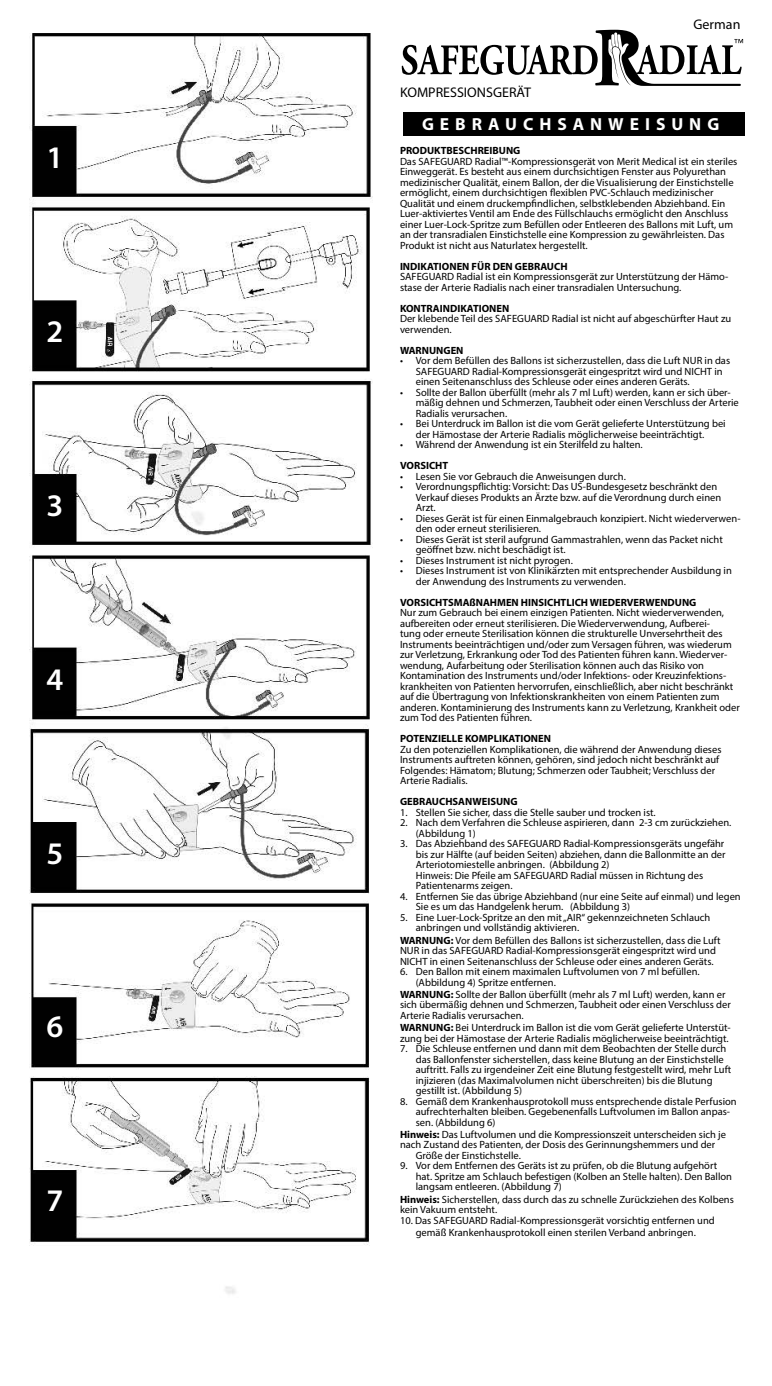
<style>
.page{position:relative;width:772px;height:1386px;background:#fff}
.page>*{position:absolute;margin:0;border:0;box-sizing:border-box;transform-origin:0 0}
.t1{font:600 31.5px "Myriad Pro";color:#fff}
.t2{font:700 17.5px "Myriad Pro";letter-spacing:.34em;color:#fff}
.t3{font:14px "Myriad Pro";color:#000}
.t4{font:10.5px/10.5px "Myriad Pro";color:#000}
.t5{font:700 10.5px "Myriad Pro";color:#000}
.s1{font-weight:700}
</style>
<div class="page">
<img style="left:30px;top:33px;width:342px;height:1261px">
<div style="left:403px;top:113px;width:342px;height:23px;background:#000"></div>
<svg style="left:402px;top:30px;width:341px;height:56px"></svg>
<h1 class="t1" style="left:47px;top:138px;width:18px">1</h1>
<h1 class="t1" style="left:47px;top:312px;width:18px">2</h1>
<h1 class="t1" style="left:47px;top:485px;width:18px">3</h1>
<h1 class="t1" style="left:47px;top:556px;width:18px">3</h1>
<h1 class="t1" style="left:47px;top:659px;width:18px">4</h1>
<h1 class="t1" style="left:47px;top:833px;width:18px">5</h1>
<h1 class="t1" style="left:47px;top:1007px;width:18px">6</h1>
<h1 class="t1" style="left:47px;top:1181px;width:18px">7</h1>
<h3 class="t3" style="left:693px;top:15px;width:48px">German</h3>
<h3 class="t3" style="left:400px;top:83px;width:133px">KOMPRESSIONSGERÄT</h3>
<h2 class="t2" style="left:422px;top:113px;width:299px">GEBRAUCHSANWEISUNG</h2>
<p class="t5" style="left:400px;top:144px;width:122px">PRODUKTBESCHREIBUNG</p>
<p class="t4" style="left:400px;top:156px;width:339px">Das SAFEGUARD Radial™-Kompressionsgerät von Merit Medical ist ein steriles Einweggerät. Es besteht aus einem durchsichtigen Fenster aus Polyurethan medizinischer Qualität, einem Ballon, der die Visualisierung der Einstichstelle ermöglicht, einem durchsichtigen flexiblen PVC-Schlauch medizinischer Qualität und einem druckempfindlichen, selbstklebenden Abziehband. Ein Luer-aktiviertes Ventil am Ende des Füllschlauchs ermöglicht den Anschluss einer Luer-Lock-Spritze zum Befüllen oder Entleeren des Ballons mit Luft, um an der transradialen Einstichstelle eine Kompression zu gewährleisten. Das Produkt ist nicht aus Naturlatex hergestellt.</p>
<p class="t5" style="left:400px;top:260px;width:169px">INDIKATIONEN FÜR DEN GEBRAUCH</p>
<p class="t4" style="left:400px;top:272px;width:330px">SAFEGUARD Radial ist ein Kompressionsgerät zur Unterstützung der Hämo&shy;stase der Arterie Radialis nach einer transradialen Untersuchung.</p>
<p class="t5" style="left:400px;top:302px;width:111px">KONTRAINDIKATIONEN</p>
<p class="t4" style="left:400px;top:314px;width:333px">Der klebende Teil des SAFEGUARD Radial ist nicht auf abgeschürfter Haut zu verwenden.</p>
<p class="t5" style="left:400px;top:344px;width:65px">WARNUNGEN</p>
<p class="t4" style="left:416px;top:356px;width:316px;text-indent:-16px">• Vor dem Befüllen des Ballons ist sicherzustellen, dass die Luft NUR in das<br>SAFEGUARD Radial-Kompressionsgerät eingespritzt wird und NICHT in einen Seitenanschluss des Schleuse oder eines anderen Geräts.</p>
<p class="t4" style="left:416px;top:387px;width:325px;text-indent:-16px">• Sollte der Ballon überfüllt (mehr als 7 ml Luft) werden, kann er sich über&shy;mäßig dehnen und Schmerzen, Taubheit oder einen Verschluss der Arterie<br>Radialis verursachen.</p>
<p class="t4" style="left:400px;top:419px;width:327px;text-align:center">• Bei Unterdruck im Ballon ist die vom Gerät gelieferte Unterstützung bei der Hämostase der Arterie Radialis möglicherweise beeinträchtigt.</p>
<p class="t4" style="left:400px;top:440px;width:244px">• Während der Anwendung ist ein Sterilfeld zu halten.</p>
<p class="t5" style="left:400px;top:459px;width:50px">VORSICHT</p>
<p class="t4" style="left:400px;top:471px;width:227px">• Lesen Sie vor Gebrauch die Anweisungen durch.</p>
<p class="t4" style="left:416px;top:482px;width:307px;text-indent:-16px">• Verordnungspflichtig: Vorsicht: Das US-Bundesgesetz beschränkt den<br>Verkauf dieses Produkts an Ärzte bzw. auf die Verordnung durch einen<br>Arzt.</p>
<p class="t4" style="left:416px;top:513px;width:326px;text-indent:-16px">• Dieses Gerät ist für einen Einmalgebrauch konzipiert. Nicht wiederverwen&shy;den oder erneut sterilisieren.</p>
<p class="t4" style="left:416px;top:534px;width:308px;text-indent:-16px">• Dieses Gerät ist steril aufgrund Gammastrahlen, wenn das Packet nicht geöffnet bzw. nicht beschädigt ist.</p>
<p class="t4" style="left:400px;top:555px;width:174px">• Dieses Instrument ist nicht pyrogen.</p>
<p class="t4" style="left:416px;top:566px;width:318px;text-indent:-16px">• Dieses Instrument ist von Klinikärzten mit entsprechender Ausbildung in der Anwendung des Instruments zu verwenden.</p>
<p class="t5" style="left:400px;top:596px;width:298px">VORSICHTSMAßNAHMEN HINSICHTLICH WIEDERVERWENDUNG</p>
<p class="t4" style="left:400px;top:608px;width:341px">Nur zum Gebrauch bei einem einzigen Patienten. Nicht wiederverwenden, aufbereiten oder erneut sterilisieren. Die Wiederverwendung, Aufberei-<br>tung oder erneute Sterilisation können die strukturelle Unversehrtheit des Instruments beeinträchtigen und/oder zum Versagen führen, was wiederum zur Verletzung, Erkrankung oder Tod des Patienten führen kann. Wiederver&shy;wendung, Aufarbeitung oder Sterilisation können auch das Risiko von Kontamination des Instruments und/oder Infektions- oder Kreuzinfektions&shy;krankheiten von Patienten hervorrufen, einschließlich, aber nicht beschränkt auf die Übertragung von Infektionskrankheiten von einem Patienten zum anderen. Kontaminierung des Instruments kann zu Verletzung, Krankheit oder zum Tod des Patienten führen.</p>
<p class="t5" style="left:400px;top:732px;width:152px">POTENZIELLE KOMPLIKATIONEN</p>
<p class="t4" style="left:400px;top:744px;width:323px">Zu den potenziellen Komplikationen, die während der Anwendung dieses Instruments auftreten können, gehören, sind jedoch nicht beschränkt auf Folgendes: Hämatom; Blutung; Schmerzen oder Taubheit; Verschluss der Arterie Radialis.</p>
<p class="t5" style="left:400px;top:795px;width:119px">GEBRAUCHSANWEISUNG</p>
<p class="t4" style="left:400px;top:807px;width:257px">1. Stellen Sie sicher, dass die Stelle sauber und trocken ist.</p>
<p class="t4" style="left:416px;top:818px;width:317px;text-indent:-16px">2. Nach dem Verfahren die Schleuse aspirieren, dann 2-3 cm zurückziehen. (Abbildung 1)</p>
<p class="t4" style="left:416px;top:839px;width:311px;text-indent:-16px">3. Das Abziehband des SAFEGUARD Radial-Kompressionsgeräts ungefähr bis zur Hälfte (auf beiden Seiten) abziehen, dann die Ballonmitte an der Arteriotomiestelle anbringen. (Abbildung 2)<br>Hinweis: Die Pfeile am SAFEGUARD Radial müssen in Richtung des Patientenarms zeigen.</p>
<p class="t4" style="left:416px;top:891px;width:326px;text-indent:-16px">4. Entfernen Sie das übrige Abziehband (nur eine Seite auf einmal) und legen<br>Sie es um das Handgelenk herum. (Abbildung 3)</p>
<p class="t4" style="left:416px;top:912px;width:296px;text-indent:-16px">5. Eine Luer-Lock-Spritze an den mit „AIR“ gekennzeichneten Schlauch anbringen und vollständig aktivieren.</p>
<p class="t4" style="left:400px;top:935px;width:322px"><span class="s1">WARNUNG:</span> Vor dem Befüllen des Ballons ist sicherzustellen, dass die Luft<br>NUR in das SAFEGUARD Radial-Kompressionsgerät eingespritzt wird und<br>NICHT in einen Seitenanschluss der Schleuse oder eines anderen Geräts.</p>
<p class="t4" style="left:416px;top:966px;width:285px;text-indent:-16px">6. Den Ballon mit einem maximalen Luftvolumen von 7 ml befüllen. (Abbildung 4) Spritze entfernen.</p>
<p class="t4" style="left:400px;top:989px;width:332px"><span class="s1">WARNUNG:</span> Sollte der Ballon überfüllt (mehr als 7 ml Luft) werden, kann er sich übermäßig dehnen und Schmerzen, Taubheit oder einen Verschluss der<br>Arterie Radialis verursachen.</p>
<p class="t4" style="left:400px;top:1022px;width:332px"><span class="s1">WARNUNG:</span> Bei Unterdruck im Ballon ist die vom Gerät gelieferte Unterstüt&shy;zung bei der Hämostase der Arterie Radialis möglicherweise beeinträchtigt.</p>
<p class="t4" style="left:416px;top:1043px;width:317px;text-indent:-16px">7. Die Schleuse entfernen und dann mit dem Beobachten der Stelle durch das Ballonfenster sicherstellen, dass keine Blutung an der Einstichstelle auftritt. Falls zu irgendeiner Zeit eine Blutung festgestellt wird, mehr Luft injizieren (das Maximalvolumen nicht überschreiten) bis die Blutung gestillt ist. (Abbildung 5)</p>
<p class="t4" style="left:416px;top:1096px;width:322px;text-indent:-16px">8. Gemäß dem Krankenhausprotokoll muss entsprechende distale Perfusion aufrechterhalten bleiben. Gegebenenfalls Luftvolumen im Ballon anpas&shy;sen. (Abbildung 6)</p>
<p class="t4" style="left:400px;top:1129px;width:327px"><span class="s1">Hinweis:</span> Das Luftvolumen und die Kompressionszeit unterscheiden sich je</p>
<p class="t4" style="left:400px;top:1140px;width:317px">nach Zustand des Patienten, der Dosis des Gerinnungshemmers und der</p>
<p class="t4" style="left:416px;top:1150px;width:107px">Größe der Einstichstelle.</p>
<p class="t4" style="left:416px;top:1161px;width:318px;text-indent:-16px">9. Vor dem Entfernen des Geräts ist zu prüfen, ob die Blutung aufgehört hat. Spritze am Schlauch befestigen (Kolben an Stelle halten). Den Ballon langsam entleeren. (Abbildung 7)</p>
<p class="t4" style="left:400px;top:1194px;width:335px"><span class="s1">Hinweis:</span> Sicherstellen, dass durch das zu schnelle Zurückziehen des Kolbens kein Vakuum entsteht.</p>
<p class="t4" style="left:400px;top:1214px;width:316px;line-height:12.2px;text-align:center">10. Das SAFEGUARD Radial-Kompressionsgerät vorsichtig entfernen und gemäß Krankenhausprotokoll einen sterilen Verband anbringen.</p>
</div>
